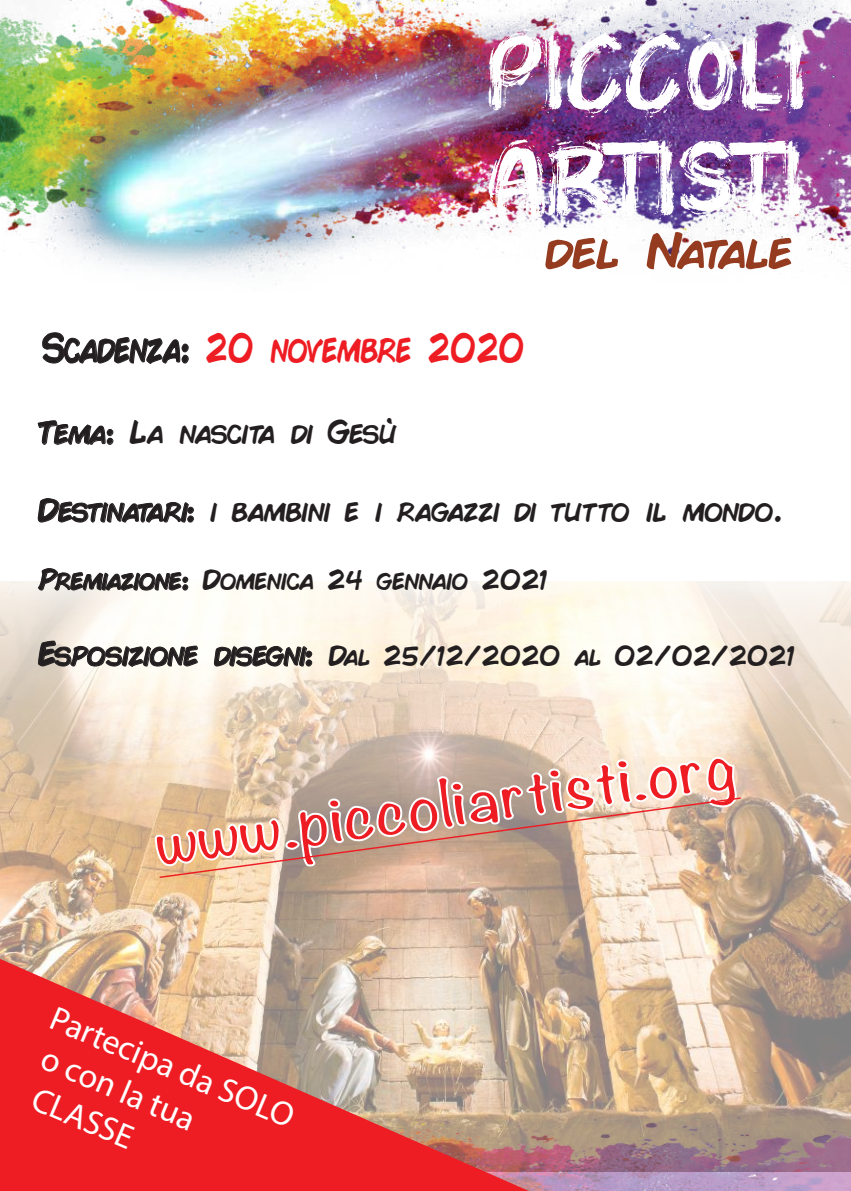
<style>
.page{position:relative;width:851px;height:1191px;background:#fff}
.page>*{position:absolute;margin:0;border:0;box-sizing:border-box;transform-origin:0 0}
.t1{font:110px/106px "Brush Pains";color:#fff}
.t2{font:700 57.8px "Noteworthy";color:#ee1d23;scale:1.11 1}
.t3{font:51.2px "Comic";letter-spacing:-.09em;color:#953b1f}
.t4{font:41.6px "Comic";letter-spacing:-.065em;color:#ee1d23;scale:.78 1}
.t5{font:34px/40.8px "Myriad Pro";color:#fff}
.t6{font:32.6px "Comic";letter-spacing:-.075em;color:#231f20;scale:.93 1}
.t7{font:28.6px "Comic";color:#231f20;scale:.93 1}
.t8{font:28.6px "Comic";letter-spacing:-.05em;color:#231f20;scale:.93 1}
.s1{color:#231f20}
.s2{font-size:32.6px}
</style>
<div class="page">
<img style="left:0;top:581px;width:850px;height:527px">
<svg style="left:42px;top:332px;width:147px;height:32px"></svg>
<svg style="left:37px;top:420px;width:77px;height:25px"></svg>
<svg style="left:37px;top:498px;width:157px;height:25px"></svg>
<svg style="left:38px;top:568px;width:151px;height:27px"></svg>
<svg style="left:37px;top:640px;width:162px;height:29px"></svg>
<svg style="left:213px;top:645px;width:100px;height:33px"></svg>
<img style="left:0;top:0;width:850px;height:278px">
<svg style="left:154px;top:745px;width:582px;height:123px;background:#dfcbb9"></svg>
<svg style="left:158px;top:796px;width:584px;height:83px;background:#d3b8a3"></svg>
<img style="left:529px;top:1108px;width:321px;height:83px">
<svg style="left:0;top:959px;width:529px;height:232px;background:#de6961"></svg>
<h1 class="t1" style="left:488px;top:17px;width:322px">PICCOLI<br>ARTISTI</h1>
<h3 class="t3" style="left:545px;top:214px;width:251px">del Natale</h3>
<p class="t4" style="left:43px;top:318px;width:620px"><span class="s1">Scadenza:</span> 20 novembre 2020</p>
<p class="t6" style="left:38px;top:409px;width:389px">Tema: La nascita di Gesù</p>
<p class="t6" style="left:38px;top:487px;width:802px">Destinatari: i bambini e i ragazzi di tutto il mondo.</p>
<p class="t8" style="left:39px;top:559px;width:550px">Premiazione: Domenica 24 gennaio 2021</p>
<p class="t7" style="left:39px;top:635px;width:815px"><span class="s2">Esposizione disegni:</span> Dal 25/12/2020 al 02/02/2021</p>
<h2 class="t2" style="left:148px;top:793px;width:530px;rotate:-8deg">www.piccoliartisti.org</h2>
<p class="t5" style="left:60px;top:996px;width:263px;rotate:23deg">Partecipa da SOLO o con la tua<br>CLASSE</p>
</div>
